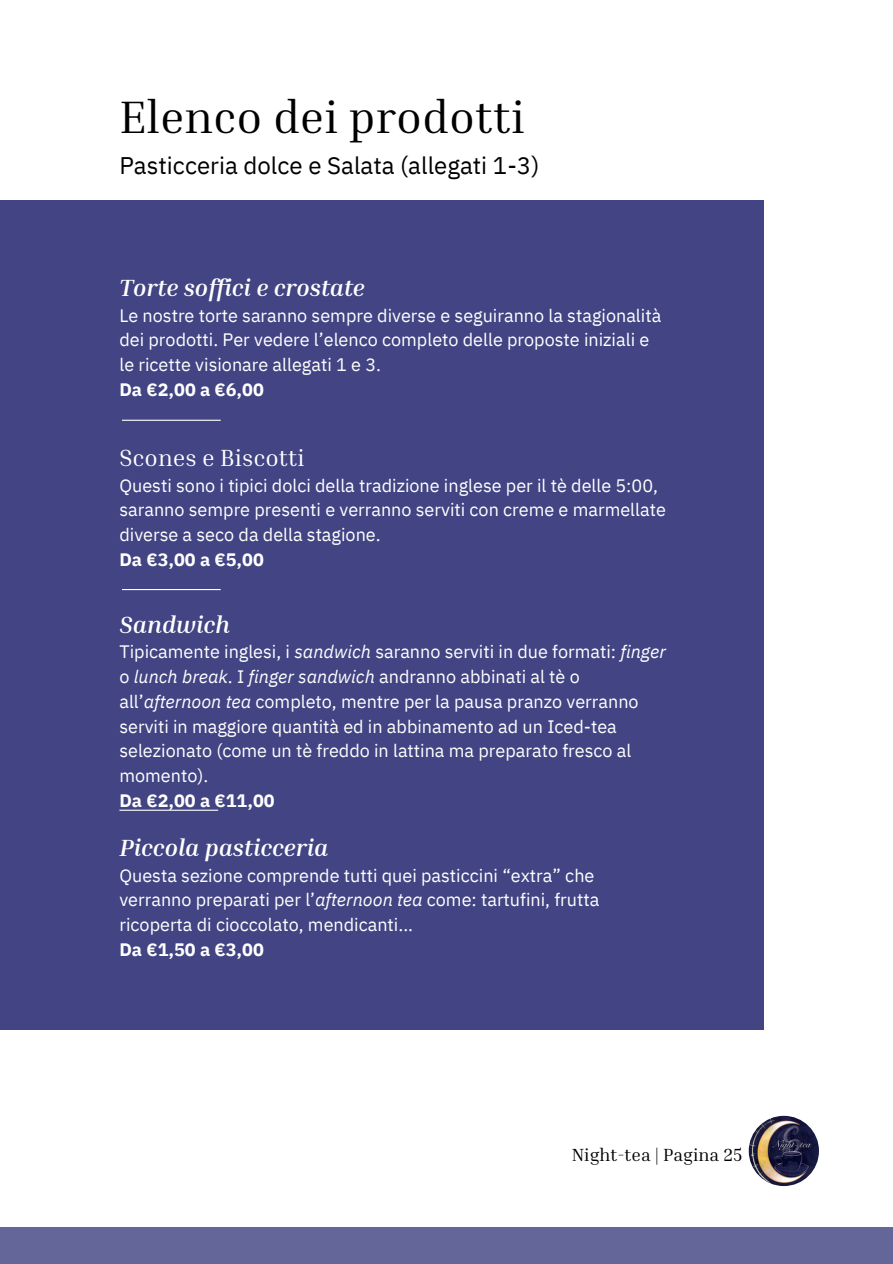
<style>
.page{position:relative;width:893px;height:1264px;background:#fff}
.page>*{position:absolute;margin:0;border:0;box-sizing:border-box;transform-origin:0 0}
.t1{font:46.5px "Inria Serif";color:#000001}
.t2{font:italic 700 24px "Inria Serif";color:#fff}
.t3{font:24px "IBM Plex Sans";color:#000001}
.t4{font:24px "Inria Serif";color:#fff}
.t5{font:18px/24.8px "IBM Plex Sans";color:#fff}
.t6{font:700 18px "IBM Plex Sans";color:#fff}
.t7{font:18px "Inria Serif";color:#000001}
.s1{font-style:italic}
</style>
<div class="page">
<div style="left:0;top:200px;width:763px;height:830px;background:#424483"></div>
<div style="left:0;top:1227px;width:892px;height:36px;background:#646599"></div>
<hr style="left:122px;top:419px;width:99px;height:2px;background:#fff">
<hr style="left:122px;top:589px;width:99px;height:1px;background:#fff">
<hr style="left:119px;top:809px;width:99px;height:1px;background:#fff">
<img style="left:748px;top:1115px;width:70px;height:70px;border-radius:50%">
<h1 class="t1" style="left:119px;top:88px;width:407px">Elenco dei prodotti</h1>
<h2 class="t3" style="left:119px;top:150px;width:421px">Pasticceria dolce e Salata (allegati 1-3)</h2>
<h2 class="t2" style="left:119px;top:272px;width:247px">Torte soffici e crostate</h2>
<p class="t5" style="left:119px;top:302px;width:543px">Le nostre torte saranno sempre diverse e seguiranno la stagionalità dei prodotti. Per vedere l’elenco completo delle proposte iniziali e le ricette visionare allegati 1 e 3.</p>
<p class="t6" style="left:119px;top:377px;width:146px">Da €2,00 a €6,00</p>
<h2 class="t4" style="left:119px;top:442px;width:187px">Scones e Biscotti</h2>
<p class="t5" style="left:119px;top:472px;width:548px">Questi sono i tipici dolci della tradizione inglese per il tè delle 5:00, saranno sempre presenti e verranno serviti con creme e marmellate diverse a seco da della stagione.</p>
<p class="t6" style="left:119px;top:547px;width:146px">Da €3,00 a €5,00</p>
<h2 class="t2" style="left:119px;top:609px;width:112px">Sandwich</h2>
<p class="t5" style="left:119px;top:639px;width:548px">Tipicamente inglesi, i <span class="s1">sandwich</span> saranno serviti in due formati: <span class="s1">finger </span>o <span class="s1">lunch break</span>. I <span class="s1">finger sandwich</span> andranno abbinati al tè o all’<span class="s1">afternoon tea</span> completo, mentre per la pausa pranzo verranno serviti in maggiore quantità ed in abbinamento ad un Iced-tea selezionato (come un tè freddo in lattina ma preparato fresco al momento).</p>
<p class="t6" style="left:119px;top:788px;width:157px">Da €2,00 a €11,00</p>
<h2 class="t2" style="left:119px;top:832px;width:210px">Piccola pasticceria</h2>
<p class="t5" style="left:119px;top:862px;width:481px">Questa sezione comprende tutti quei pasticcini “extra” che verranno preparati per l’<span class="s1">afternoon tea</span> come: tartufini, frutta ricoperta di cioccolato, mendicanti...</p>
<p class="t6" style="left:119px;top:937px;width:146px">Da €1,50 a €3,00</p>
<p class="t7" style="left:572px;top:1142px;width:172px">Night-tea | Pagina 25</p>
</div>
